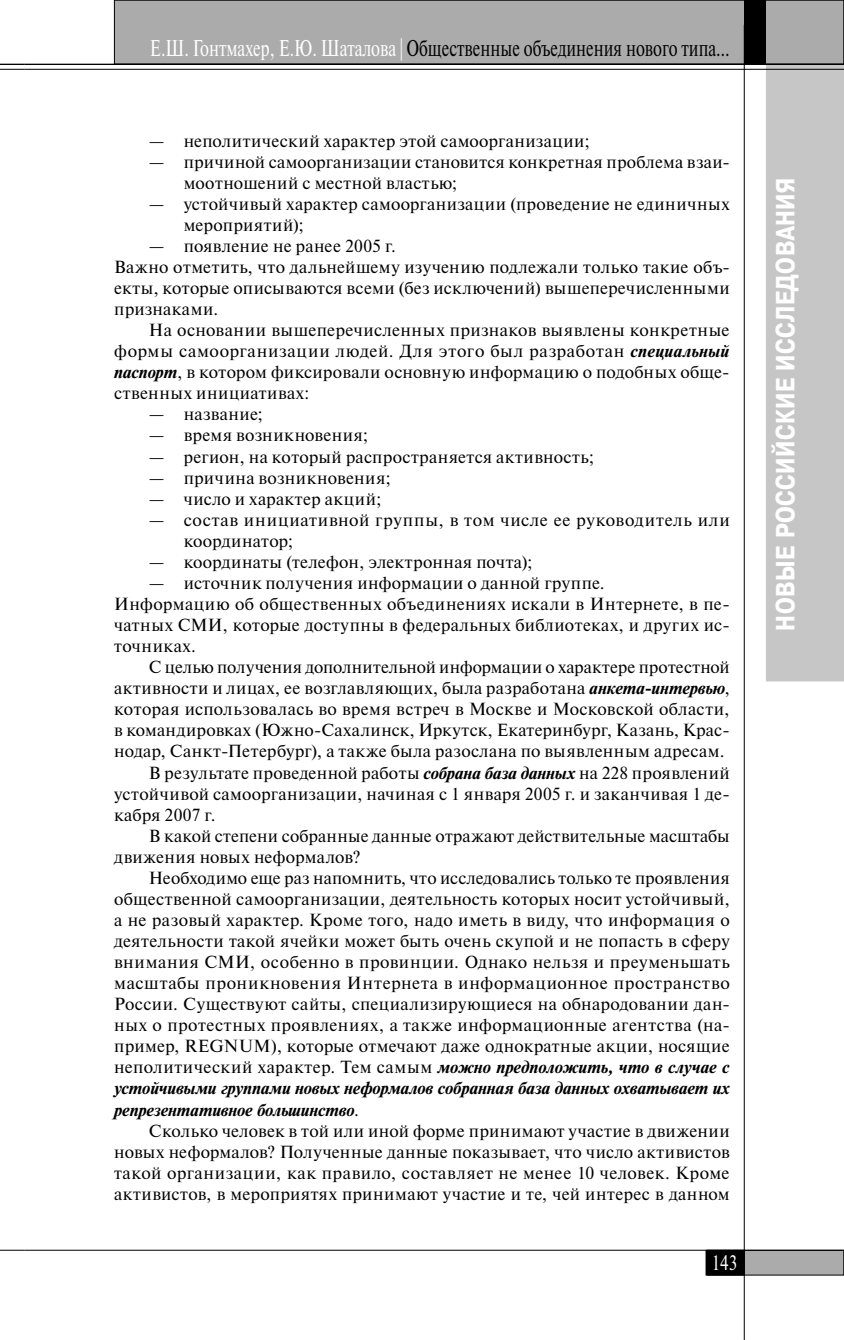
<style>
.page{position:relative;width:844px;height:1340px;background:#fff}
.page>*{position:absolute;margin:0;border:0;box-sizing:border-box;transform-origin:0 0}
.t1{font:700 26.25px "Pragmatica Cond C";letter-spacing:.02em;color:#fff}
.t2{font:22.75px "Newton C";color:#000;scale:.73 1}
.t3{font:21px "Newton C";color:#fff;scale:.8 1}
.t4{font:17.5px/21px "Newton C";letter-spacing:.02em;color:#000}
.t5{font:17.5px/21px "Newton C";letter-spacing:.04em;color:#000}
.t6{font:italic 700 17.5px "Newton C";letter-spacing:-.01em;color:#000}
.s1{color:#fff}
.s2{font-weight:700;font-style:italic}
.s3{font-weight:400;font-style:normal}
</style>
<div class="page">
<svg style="left:0;top:64px;width:25px;height:6px"></svg>
<svg style="left:0;top:1249px;width:25px;height:1px"></svg>
<div style="left:766px;top:62px;width:77px;height:619px;background:#c6c6c6"></div>
<hr style="left:25px;top:64px;width:818px;height:1px;background:#000">
<hr style="left:25px;top:69px;width:818px;height:1px;background:#000">
<div style="left:114px;top:0;width:729px;height:64px;background:#ababab"></div>
<div style="left:114px;top:0;width:729px;height:64px;border:1px solid #000"></div>
<div style="left:707px;top:1250px;width:136px;height:25px;background:#ababab"></div>
<div style="left:707px;top:1249px;width:136px;height:26px;border:1px solid #000"></div>
<div style="left:705px;top:1250px;width:39px;height:25px;background:#000"></div>
<div style="left:705px;top:1249px;width:39px;height:26px;border:1px solid #000"></div>
<hr style="left:743px;top:25px;width:1px;height:1314px;background:#000">
<div style="left:744px;top:0;width:22px;height:64px;background:#000"></div>
<hr style="left:25px;top:1249px;width:818px;height:1px;background:#000">
<h2 class="t2" style="left:150px;top:40px;width:795px"><span class="s1">Е.Ш. Гонтмахер, Е.Ю. Шаталова |</span> Общественные объединения нового типа…</h2>
<p class="t4" style="left:149px;top:131px;width:442px">— неполитический характер этой самоорганизации;</p>
<p class="t4" style="left:184px;top:152px;width:547px;text-indent:-35px">— причиной самоорганизации становится конкретная проблема взаи&shy;моотношений с местной властью;</p>
<p class="t4" style="left:184px;top:195px;width:547px;text-indent:-35px">— устойчивый характер самоорганизации (проведение не единичных мероприятий);</p>
<p class="t4" style="left:114px;top:237px;width:617px;text-indent:35px">— появление не ранее 2005 г.<br>Важно отметить, что дальнейшему изучению подлежали только такие объ&shy;екты, которые описываются всеми (без исключений) вышеперечисленными признаками.</p>
<p class="t4" style="left:114px;top:321px;width:617px;text-align:justify;text-indent:35px">На основании вышеперечисленных признаков выявлены конкретные формы самоорганизации людей. Для этого был разработан <span class="s2">специальный паспорт</span>, в котором фиксировали основную информацию о подобных обще&shy;ственных инициативах:</p>
<p class="t4" style="left:149px;top:405px;width:115px">— название;</p>
<p class="t4" style="left:149px;top:426px;width:221px">— время возникновения;</p>
<p class="t4" style="left:149px;top:447px;width:446px">— регион, на который распространяется активность;</p>
<p class="t4" style="left:149px;top:468px;width:243px">— причина возникновения;</p>
<p class="t4" style="left:149px;top:489px;width:234px">— число и характер акций;</p>
<p class="t5" style="left:184px;top:510px;width:547px;text-indent:-35px">— состав инициативной группы, в том числе ее руководитель или координатор;</p>
<p class="t4" style="left:149px;top:553px;width:385px">— координаты (телефон, электронная почта);</p>
<p class="t4" style="left:114px;top:574px;width:617px;text-indent:35px">— источник получения информации о данной группе.<br>Информацию об общественных объединениях искали в Интернете, в пе&shy;чатных СМИ, которые доступны в федеральных библиотеках, и других ис&shy;точниках.</p>
<p class="t4" style="left:149px;top:658px;width:582px">С целью получения дополнительной информации о характере протестной</p>
<p class="t4" style="left:114px;top:679px;width:617px">активности и лицах, ее возглавляющих, была разработана <span class="s2">анкета-интервью</span>,</p>
<p class="t4" style="left:114px;top:700px;width:616px">которая использовалась во время встреч в Москве и Московской области,</p>
<p class="t4" style="left:114px;top:721px;width:617px">в командировках (Южно-Сахалинск, Иркутск, Екатеринбург, Казань, Крас-</p>
<p class="t4" style="left:114px;top:742px;width:611px">нодар, Санкт-Петербург), а также была разослана по выявленным адресам.</p>
<p class="t4" style="left:149px;top:763px;width:582px">В результате проведенной работы <span class="s2">собрана база данных</span> на 228 проявлений</p>
<p class="t4" style="left:114px;top:784px;width:617px">устойчивой самоорганизации, начиная с 1 января 2005 г. и заканчивая 1 де-</p>
<p class="t4" style="left:114px;top:805px;width:103px">кабря 2007 г.</p>
<p class="t4" style="left:149px;top:826px;width:582px">В какой степени собранные данные отражают действительные масштабы</p>
<p class="t4" style="left:114px;top:847px;width:248px">движения новых неформалов?</p>
<p class="t4" style="left:149px;top:868px;width:582px">Необходимо еще раз напомнить, что исследовались только те проявления</p>
<p class="t4" style="left:114px;top:889px;width:617px">общественной самоорганизации, деятельность которых носит устойчивый,</p>
<p class="t4" style="left:114px;top:910px;width:617px">а не разовый характер. Кроме того, надо иметь в виду, что информация о</p>
<p class="t4" style="left:114px;top:932px;width:617px">деятельности такой ячейки может быть очень скупой и не попасть в сферу</p>
<p class="t4" style="left:114px;top:953px;width:617px">внимания СМИ, особенно в провинции. Однако нельзя и преуменьшать</p>
<p class="t5" style="left:114px;top:974px;width:617px">масштабы проникновения Интернета в информационное пространство</p>
<p class="t4" style="left:114px;top:995px;width:617px">России. Существуют сайты, специализирующиеся на обнародовании дан-</p>
<p class="t4" style="left:114px;top:1016px;width:617px">ных о протестных проявлениях, а также информационные агентства (на-</p>
<p class="t4" style="left:114px;top:1037px;width:617px">пример, REGNUM), которые отмечают даже однократные акции, носящие</p>
<p class="t4" style="left:114px;top:1058px;width:617px">неполитический характер. Тем самым <span class="s2">можно предположить, что в случае с</span></p>
<p class="t6" style="left:114px;top:1081px;width:617px">устойчивыми группами новых неформалов собранная база данных охватывает их</p>
<p class="t6" style="left:114px;top:1102px;width:246px">репрезентативное большинство<span class="s3">.</span></p>
<p class="t4" style="left:149px;top:1121px;width:582px">Сколько человек в той или иной форме принимают участие в движении</p>
<p class="t4" style="left:114px;top:1142px;width:617px">новых неформалов? Полученные данные показывает, что число активистов</p>
<p class="t4" style="left:114px;top:1163px;width:617px">такой организации, как правило, составляет не менее 10 человек. Кроме</p>
<p class="t4" style="left:114px;top:1184px;width:617px">активистов, в мероприятях принимают участие и те, чей интерес в данном</p>
<p class="t3" style="left:711px;top:1255px;width:33px">143</p>
<h1 class="t1" style="left:775px;top:630px;width:455px;rotate:-90deg">НОВЫЕ РОССИЙСКИЕ ИССЛЕДОВАНИЯ</h1>
</div>
